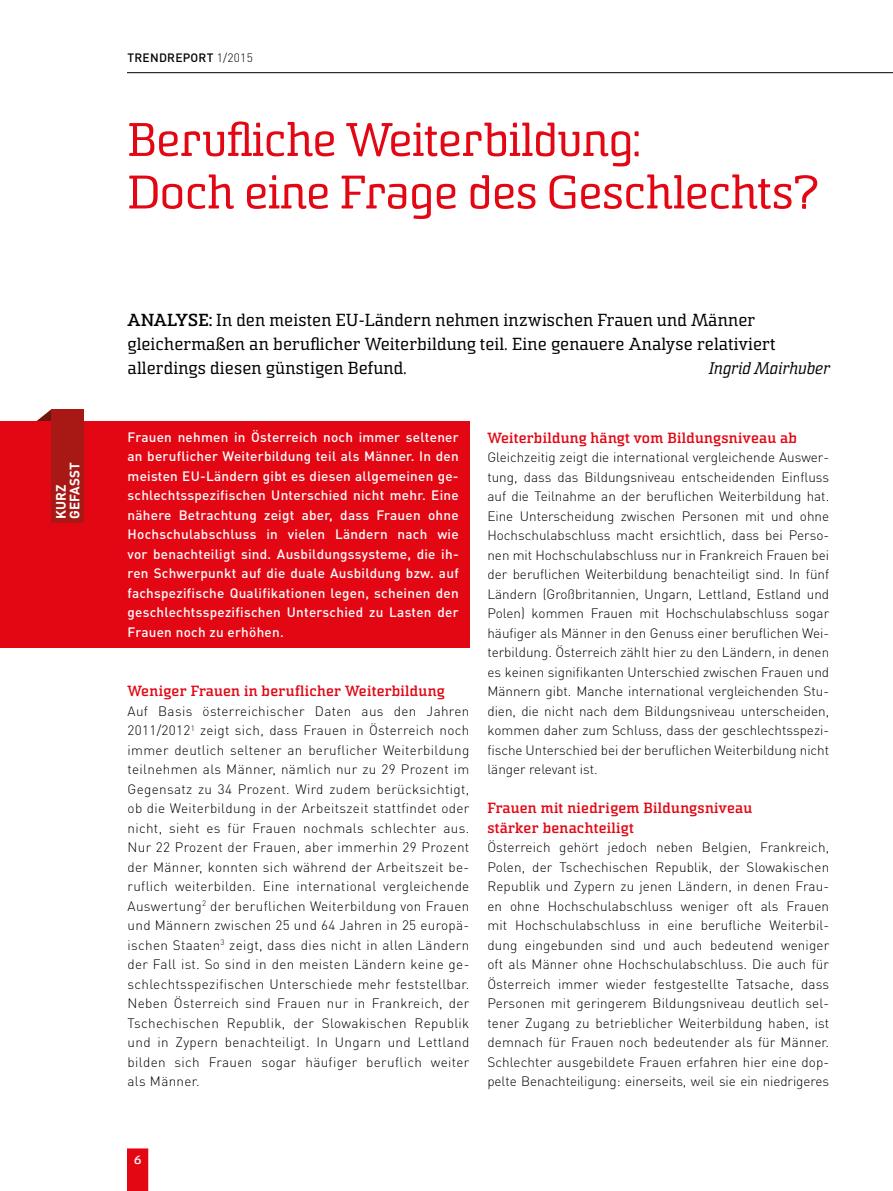
<style>
.page{position:relative;width:893px;height:1191px;background:#fff}
.page>*{position:absolute;margin:0;border:0;box-sizing:border-box;transform-origin:0 0}
.t1{font:52.5px/52.5px "Sommet Slab Rnd";letter-spacing:-.01em;color:#e30613}
.t2{font:19.5px/24px "Sommet Slab Rnd";color:#000}
.t3{font:italic 18.75px "Sommet Slab Rnd";color:#000}
.t4{font:700 16.5px/19.5px "Sommet Slab Rnd";letter-spacing:.01em;color:#e30613}
.t5{font:300 13.5px/19.5px "DIN Pro";color:#000;text-align:justify}
.t6{font:500 13.5px/19.5px "DIN Pro";letter-spacing:.02em;color:#fff;text-align:justify}
.t7{font:700 13.5px/13.5px "DIN Pro";color:#fff}
.t8{font:700 13.5px "Sommet Slab Rnd";color:#fff}
.t9{font:500 12px "DIN Pro";letter-spacing:.02em;color:#000}
.s1{font-weight:300}
.s2{font-weight:700}
</style>
<div class="page">
<svg style="left:127px;top:1148px;width:21px;height:43px"></svg>
<hr style="left:127px;top:72px;width:766px;height:1px;background:#000">
<svg style="left:36px;top:409px;width:15px;height:12px"></svg>
<div style="left:0;top:421px;width:469px;height:226px;background:#e30613"></div>
<div style="left:51px;top:409px;width:33px;height:114px;background:#a81815"></div>
<p class="t7" style="left:54px;top:519px;width:58px;rotate:-90deg">KURZ<br>GEFASST</p>
<p class="t9" style="left:128px;top:49px;width:127px">TRENDREPORT <span class="s1">1/2015</span></p>
<h1 class="t1" style="left:128px;top:113px;width:693px">Berufliche Weiterbildung:<br>Doch eine Frage des Geschlechts?</h1>
<h2 class="t2" style="left:128px;top:307px;width:650px"><span class="s2">ANALYSE:</span> In den meisten EU-Ländern nehmen inzwischen Frauen und Männer gleichermaßen an beruflicher Weiterbildung teil. Eine genauere Analyse relativiert allerdings diesen günstigen Befund.</h2>
<h3 class="t3" style="left:708px;top:358px;width:123px">Ingrid Mairhuber</h3>
<p class="t6" style="left:128px;top:426px;width:333px">Frauen nehmen in Österreich noch immer seltener an beruflicher Weiterbildung teil als Männer. In den meisten EU-Ländern gibt es diesen allgemeinen ge&shy;schlechtsspezifischen Unterschied nicht mehr. Eine nähere Betrachtung zeigt aber, dass Frauen ohne Hochschulabschluss in vielen Ländern nach wie vor benachteiligt sind. Ausbildungssysteme, die ih&shy;ren Schwerpunkt auf die duale Ausbildung bzw. auf fachspezifische Qualifikationen legen, scheinen den geschlechtsspezifischen Unterschied zu Lasten der Frauen noch zu erhöhen.</p>
<p class="t4" style="left:128px;top:681px;width:318px">Weniger Frauen in beruflicher Weiterbildung</p>
<p class="t5" style="left:128px;top:700px;width:343px">Auf Basis österreichischer Daten aus den Jahren 2011/2012<sup>1</sup> zeigt sich, dass Frauen in Österreich noch immer deutlich seltener an beruflicher Weiterbildung teilnehmen als Männer, nämlich nur zu 29 Prozent im Gegensatz zu 34 Prozent. Wird zudem berücksichtigt, ob die Weiterbildung in der Arbeitszeit stattfindet oder nicht, sieht es für Frauen nochmals schlechter aus.<br>Nur 22 Prozent der Frauen, aber immerhin 29 Prozent der Männer, konnten sich während der Arbeitszeit be&shy;ruflich weiterbilden. Eine international vergleichende Auswertung<sup>2</sup> der beruflichen Weiterbildung von Frauen und Männern zwischen 25 und 64 Jahren in 25 europä&shy;ischen Staaten<sup>3</sup> zeigt, dass dies nicht in allen Ländern der Fall ist. So sind in den meisten Ländern keine ge&shy;schlechtsspezifischen Unterschiede mehr feststellbar.<br>Neben Österreich sind Frauen nur in Frankreich, der Tschechischen Republik, der Slowakischen Republik und in Zypern benachteiligt. In Ungarn und Lettland bilden sich Frauen sogar häufiger beruflich weiter als Männer.</p>
<p class="t4" style="left:487px;top:427px;width:311px">Weiterbildung hängt vom Bildungsniveau ab</p>
<p class="t5" style="left:487px;top:447px;width:343px">Gleichzeitig zeigt die international vergleichende Auswer&shy;tung, dass das Bildungsniveau entscheidenden Einfluss auf die Teilnahme an der beruflichen Weiterbildung hat.<br>Eine Unterscheidung zwischen Personen mit und ohne Hochschulabschluss macht ersichtlich, dass bei Perso&shy;nen mit Hochschulabschluss nur in Frankreich Frauen bei der beruflichen Weiterbildung benachteiligt sind. In fünf Ländern (Großbritannien, Ungarn, Lettland, Estland und Polen) kommen Frauen mit Hochschulabschluss sogar häufiger als Männer in den Genuss einer beruflichen Wei&shy;terbildung. Österreich zählt hier zu den Ländern, in denen es keinen signifikanten Unterschied zwischen Frauen und Männern gibt. Manche international vergleichenden Stu&shy;dien, die nicht nach dem Bildungsniveau unterscheiden, kommen daher zum Schluss, dass der geschlechtsspezi&shy;fische Unterschied bei der beruflichen Weiterbildung nicht länger relevant ist.</p>
<p class="t4" style="left:487px;top:798px;width:266px">Frauen mit niedrigem Bildungsniveau stärker benachteiligt</p>
<p class="t5" style="left:487px;top:837px;width:343px">Österreich gehört jedoch neben Belgien, Frankreich, Polen, der Tschechischen Republik, der Slowakischen Republik und Zypern zu jenen Ländern, in denen Frau&shy;en ohne Hochschulabschluss weniger oft als Frauen mit Hochschulabschluss in eine berufliche Weiterbil&shy;dung eingebunden sind und auch bedeutend weniger oft als Männer ohne Hochschulabschluss. Die auch für Österreich immer wieder festgestellte Tatsache, dass Personen mit geringerem Bildungsniveau deutlich sel&shy;tener Zugang zu betrieblicher Weiterbildung haben, ist demnach für Frauen noch bedeutender als für Männer.<br>Schlechter ausgebildete Frauen erfahren hier eine dop&shy;pelte Benachteiligung: einerseits, weil sie ein niedrigeres</p>
<p class="t8" style="left:134px;top:1152px;width:9px">6</p>
</div>
